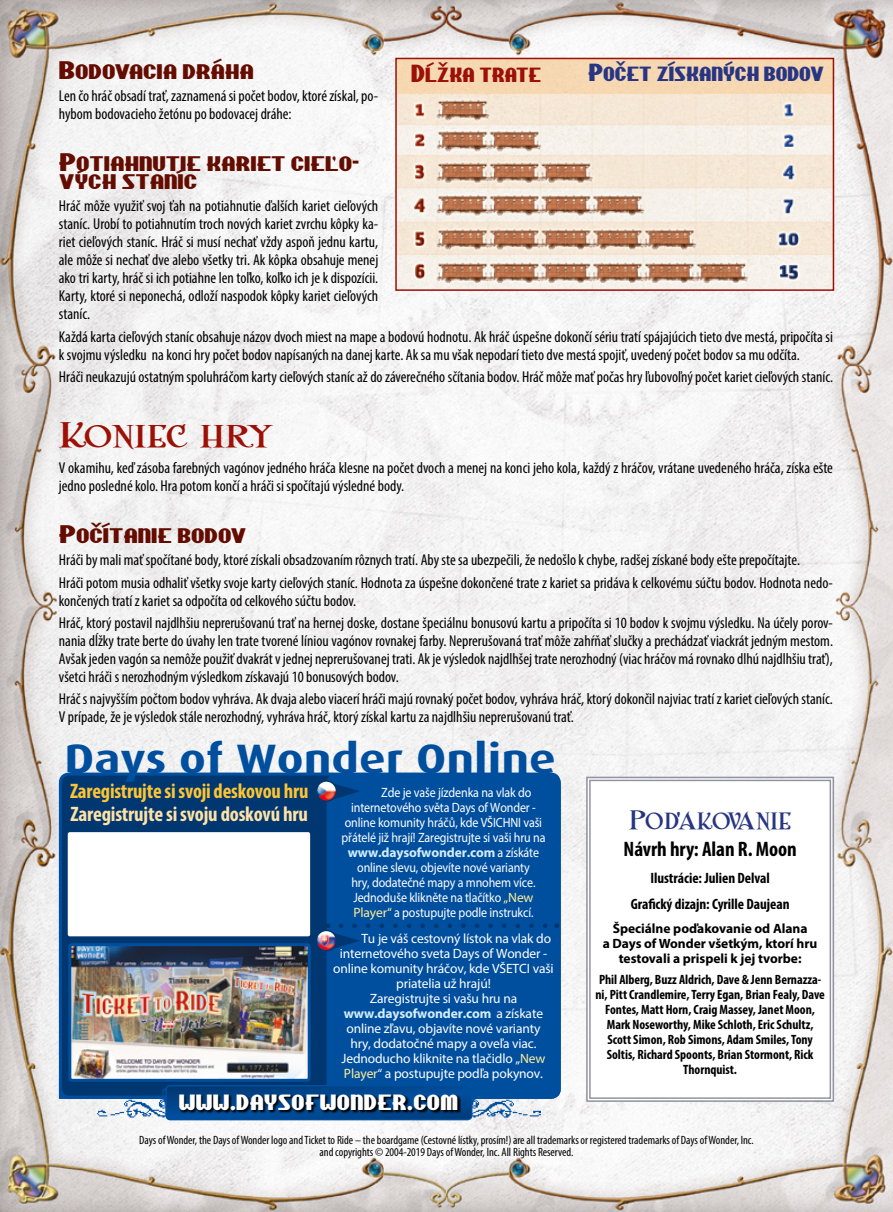
<style>
.page{position:relative;width:893px;height:1212px;background:#fff}
.page>*{position:absolute;margin:0;border:0;box-sizing:border-box;transform-origin:0 0}
.t1{font:700 41.1px "Dax";color:#004f9f;scale:1.18 1}
.t2{font:30px "Shangri La NF Small Caps";color:#9c1006;scale:1.15 1}
.t3{font:22.5px "Shangri La NF Small Caps";letter-spacing:-.005em;color:#283583}
.t4{font:21.6px/18px "Chippewa Falls NF";color:#640c00;scale:1.11 1}
.t5{font:700 condensed 21px "Myriad Pro";letter-spacing:-.01em;color:#fdc533}
.t6{font:700 condensed 21px "Myriad Pro";letter-spacing:-.01em;color:#ffe2a5}
.t7{font:21px "Chippewa Falls NF";letter-spacing:-.005em;color:#283583}
.t8{font:700 condensed 21px "Myriad Pro";letter-spacing:-.005em;color:#000}
.t9{font:21px "Chippewa Falls NF";letter-spacing:-.005em;color:#9c1006}
.t10{font:18.75px "Chippewa Falls NF";letter-spacing:.025em;color:#fff;scale:1.05 1}
.t11{font:condensed 15.75px/18px "Myriad Pro";color:#000}
.t12{font:700 condensed 15px/26.7px "Myriad Pro";letter-spacing:-.005em;color:#000;text-align:center}
.t13{font:13.5px "Myriad Pro";letter-spacing:-.01em;color:#fff}
.t14{font:13.5px "Myriad Pro";letter-spacing:-.01em;color:#fff;scale:.89 1}
.t15{font:700 condensed 13.5px/15px "Myriad Pro";letter-spacing:-.005em;color:#000;text-align:center}
.t16{font:700 13.5px/15px "Myriad Pro";letter-spacing:-.005em;color:#000;text-align:center}
.t17{font:700 13.5px "Myriad Pro";letter-spacing:-.01em;color:#d4edfc}
.t18{font:condensed 12px/12px "Myriad Pro";letter-spacing:-.005em;color:#000;text-align:center}
.s1{font-weight:400;color:#fff}
.s2{color:#ffed99}
</style>
<div class="page">
<img style="left:0;top:0;width:893px;height:1212px">
<img style="left:398px;top:61px;width:433px;height:227px">
<div style="left:395px;top:58px;width:439px;height:233px;border:2px solid #9c1006"></div>
<svg style="left:57px;top:772px;width:505px;height:328px;background:#034b94"></svg>
<svg style="left:329px;top:781px;width:31px;height:21px"></svg>
<img style="left:316px;top:781px;width:20px;height:20px;border-radius:10px">
<div style="left:315px;top:780px;width:22px;height:22px;border:2px solid #003770;border-radius:50%"></div>
<img style="left:72px;top:947px;width:235px;height:131px">
<div style="left:68px;top:943px;width:243px;height:139px;border:3px solid #004f9f;border-radius:2px"></div>
<svg style="left:324px;top:923px;width:225px;height:28px;background:#004d9b"></svg>
<img style="left:316px;top:930px;width:20px;height:21px;border-radius:10px">
<div style="left:315px;top:929px;width:22px;height:22px;border:2px solid #003770;border-radius:50%"></div>
<div style="left:68px;top:832px;width:242px;height:104px;background:#fff;border-radius:2px"></div>
<svg style="left:168px;top:1086px;width:304px;height:33px;background:#00448b"></svg>
<div style="left:165px;top:1085px;width:307px;height:35px;border:2px solid #004f9f;border-radius:4px"></div>
<svg style="left:179px;top:1093px;width:282px;height:21px;background:#002449"></svg>
<img style="left:97px;top:1085px;width:69px;height:35px">
<img style="left:472px;top:1085px;width:68px;height:35px">
<svg style="left:585px;top:776px;width:250px;height:326px"></svg>
<div style="left:589px;top:780px;width:242px;height:319px;border:1px solid #9293a1"></div>
<h3 class="t4" style="left:59px;top:61px;width:177px">Bodovacia dráha</h3>
<p class="t11" style="left:59px;top:87px;width:321px">Len čo hráč obsadí trať, zaznamená si počet bodov, ktoré získal, po&shy;hybom bodovacieho žetónu po bodovacej dráhe:</p>
<h3 class="t4" style="left:59px;top:153px;width:272px">Potiahnutie kariet cieľo&shy;vých staníc</h3>
<p class="t11" style="left:59px;top:197px;width:321px;text-align:justify">Hráč môže využiť svoj ťah na potiahnutie ďalších kariet cieľových staníc. Urobí to potiahnutím troch nových kariet zvrchu kôpky ka&shy;riet cieľových staníc. Hráč si musí nechať vždy aspoň jednu kartu, ale môže si nechať dve alebo všetky tri. Ak kôpka obsahuje menej ako tri karty, hráč si ich potiahne len toľko, koľko ich je k dispozícii.<br>Karty, ktoré si neponechá, odloží naspodok kôpky kariet cieľových staníc.</p>
<p class="t11" style="left:59px;top:327px;width:776px">Každá karta cieľových staníc obsahuje názov dvoch miest na mape a bodovú hodnotu. Ak hráč úspešne dokončí sériu tratí spájajúcich tieto dve mestá, pripočíta si k svojmu výsledku na konci hry počet bodov napísaných na danej karte. Ak sa mu však nepodarí tieto dve mestá spojiť, uvedený počet bodov sa mu odčíta.</p>
<p class="t11" style="left:59px;top:367px;width:776px">Hráči neukazujú ostatným spoluhráčom karty cieľových staníc až do záverečného sčítania bodov. Hráč môže mať počas hry ľubovoľný počet kariet cieľových staníc.</p>
<h2 class="t2" style="left:59px;top:413px;width:188px">Koniec hry</h2>
<p class="t11" style="left:59px;top:459px;width:775px">V okamihu, keď zásoba farebných vagónov jedného hráča klesne na počet dvoch a menej na konci jeho kola, každý z hráčov, vrátane uvedeného hráča, získa ešte jedno posledné kolo. Hra potom končí a hráči si spočítajú výsledné body.</p>
<h3 class="t4" style="left:59px;top:525px;width:170px">Počítanie bodov</h3>
<p class="t11" style="left:59px;top:549px;width:776px;line-height:22.2px">Hráči by mali mať spočítané body, ktoré získali obsadzovaním rôznych tratí. Aby ste sa ubezpečili, že nedošlo k chybe, radšej získané body ešte prepočítajte.<br>Hráči potom musia odhaliť všetky svoje karty cieľových staníc. Hodnota za úspešne dokončené trate z kariet sa pridáva k celkovému súčtu bodov. Hodnota nedo-</p>
<p class="t11" style="left:59px;top:589px;width:776px;line-height:22.2px">končených tratí z kariet sa odpočíta od celkového súčtu bodov.<br>Hráč, ktorý postavil najdlhšiu neprerušovanú trať na hernej doske, dostane špeciálnu bonusovú kartu a pripočíta si 10 bodov k svojmu výsledku. Na účely porov-</p>
<p class="t11" style="left:59px;top:631px;width:776px;text-align:justify">nania dĺžky trate berte do úvahy len trate tvorené líniou vagónov rovnakej farby. Neprerušovaná trať môže zahŕňať slučky a prechádzať viackrát jedným mestom.<br>Avšak jeden vagón sa nemôže použiť dvakrát v jednej neprerušovanej trati. Ak je výsledok najdlhšej trate nerozhodný (viac hráčov má rovnako dlhú najdlhšiu trať), všetci hráči s nerozhodným výsledkom získavajú 10 bonusových bodov.</p>
<p class="t11" style="left:59px;top:690px;width:775px">Hráč s najvyšším počtom bodov vyhráva. Ak dvaja alebo viacerí hráči majú rovnaký počet bodov, vyhráva hráč, ktorý dokončil najviac tratí z kariet cieľových staníc.<br>V prípade, že je výsledok stále nerozhodný, vyhráva hráč, ktorý získal kartu za najdlhšiu neprerušovanú trať.</p>
<h3 class="t9" style="left:411px;top:59px;width:132px">Dĺžka trate</h3>
<h3 class="t7" style="left:588px;top:58px;width:237px">Počet získaných bodov</h3>
<h1 class="t1" style="left:64px;top:736px;width:418px">Days of Wonder Online</h1>
<h3 class="t5" style="left:70px;top:777px;width:240px">Zaregistrujte si svoji deskovou hru</h3>
<h3 class="t6" style="left:71px;top:801px;width:239px">Zaregistrujte si svoju doskovú hru</h3>
<p class="t14" style="left:381px;top:784px;width:170px">Zde je vaše jízdenka na vlak do</p>
<p class="t14" style="left:351px;top:799px;width:209px">internetového světa Days of Wonder -</p>
<p class="t14" style="left:345px;top:814px;width:223px">online komunity hráčů, kde VŠICHNI vaši</p>
<p class="t14" style="left:341px;top:829px;width:231px">přátelé již hrají! Zaregistrujte si vaši hru na</p>
<p class="t17" style="left:348px;top:844px;width:193px">www.daysofwonder.com <span class="s1">a získáte</span></p>
<p class="t14" style="left:357px;top:859px;width:195px">online slevu, objevíte nové varianty</p>
<p class="t14" style="left:351px;top:874px;width:208px">hry, dodatečné mapy a mnohem více.</p>
<p class="t14" style="left:353px;top:889px;width:204px">Jednoduše klikněte na tlačítko <span class="s2">„New</span></p>
<p class="t14" style="left:353px;top:904px;width:204px"><span class="s2">Player“</span> a postupujte podle instrukcí.</p>
<p class="t13" style="left:361px;top:930px;width:191px">Tu je váš cestovný lístok na vlak do</p>
<p class="t13" style="left:340px;top:945px;width:209px">internetového sveta Days of Wonder -</p>
<p class="t13" style="left:333px;top:960px;width:222px">online komunity hráčov, kde VŠETCI vaši</p>
<p class="t13" style="left:396px;top:975px;width:96px">priatelia už hrajú!</p>
<p class="t13" style="left:370px;top:990px;width:149px">Zaregistrujte si vašu hru na</p>
<p class="t17" style="left:344px;top:1005px;width:201px">www.daysofwonder.com <span class="s1">a získate</span></p>
<p class="t13" style="left:347px;top:1020px;width:195px">online zľavu, objavíte nové varianty</p>
<p class="t13" style="left:350px;top:1035px;width:188px">hry, dodatočné mapy a oveľa viac.</p>
<p class="t13" style="left:342px;top:1050px;width:205px">Jednoducho kliknite na tlačidlo „<span class="s2">New</span></p>
<p class="t13" style="left:344px;top:1065px;width:201px"><span class="s2">Player</span>“ a postupujte podľa pokynov.</p>
<p class="t10" style="left:179px;top:1090px;width:267px">WWW.DAYSOFWONDER.COM</p>
<h3 class="t3" style="left:629px;top:804px;width:163px">Poďakovanie</h3>
<h3 class="t8" style="left:624px;top:836px;width:175px">Návrh hry: Alan R. Moon</h3>
<p class="t12" style="left:631px;top:864px;width:160px">Ilustrácie: Julien Delval<br>Grafický dizajn: Cyrille Daujean</p>
<p class="t16" style="left:603px;top:920px;width:216px">Špeciálne poďakovanie od Alana<br>a Days of Wonder všetkým, ktorí hru testovali a prispeli k jej tvorbe:</p>
<p class="t15" style="left:595px;top:972px;width:231px">Phil Alberg, Buzz Aldrich, Dave &amp; Jenn Bernazza&shy;ni, Pitt Crandlemire, Terry Egan, Brian Fealy, Dave Fontes, Matt Horn, Craig Massey, Janet Moon, Mark Noseworthy, Mike Schloth, Eric Schultz, Scott Simon, Rob Simons, Adam Smiles, Tony Soltis, Richard Spoonts, Brian Stormont, Rick Thornquist.</p>
<p class="t18" style="left:139px;top:1134px;width:616px">Days of Wonder, the Days of Wonder logo and Ticket to Ride – the boardgame (Cestovné lístky, prosím!) are all trademarks or registered trademarks of Days of Wonder, Inc. and copyrights © 2004-2019 Days of Wonder, Inc. All Rights Reserved.</p>
</div>
